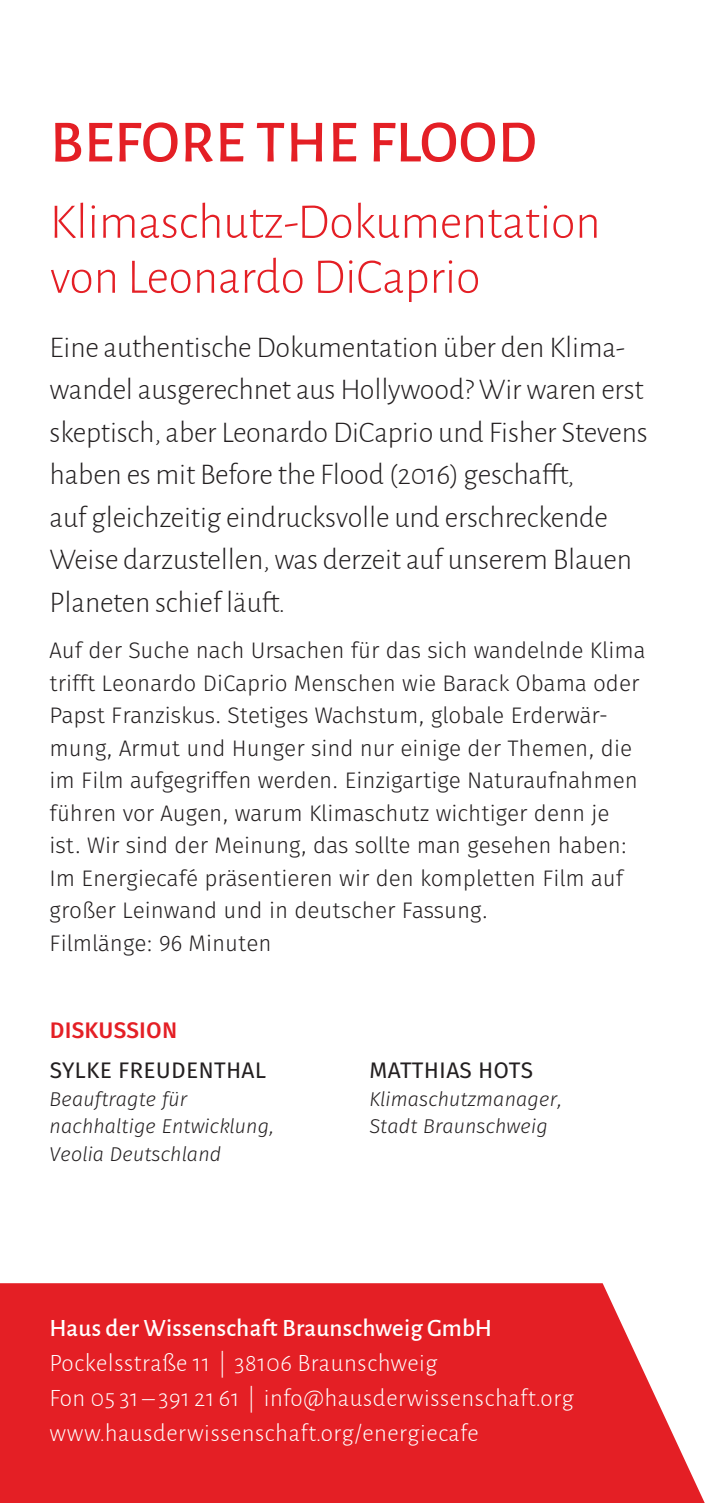
<style>
.page{position:relative;width:709px;height:1503px;background:#fff}
.page>*{position:absolute;margin:0;border:0;box-sizing:border-box;transform-origin:0 0}
.t1{font:500 60px "Alegreya Sans";letter-spacing:.01em;color:#e41f25}
.t2{font:300 50px/55px "Alegreya Sans";letter-spacing:-.005em;color:#e41f25}
.t3{font:300 30px/42.5px "Alegreya Sans";letter-spacing:-.005em;color:#231f20}
.t4{font:300 25px/35px "Alegreya Sans";letter-spacing:.025em;color:#fff}
.t5{font:500 25px "Alegreya Sans";letter-spacing:.01em;color:#fff}
.t6{font:22.5px/32.5px "Fira Sans OT Light";color:#231f20}
.t7{font:22.5px "Fira Sans OT";letter-spacing:.01em;color:#231f20}
.t8{font:22.5px "Fira Sans OT Medium";letter-spacing:.01em;color:#e41f25}
.t9{font:italic 20px/27.5px "Fira Sans OT Light";color:#231f20}
</style>
<div class="page">
<svg style="left:0;top:1283px;width:704px;height:219px;background:#e52e34"></svg>
<h1 class="t1" style="left:50px;top:100px;width:488px">BEFORE THE FLOOD</h1>
<h2 class="t2" style="left:50px;top:193px;width:552px">Klimaschutz-Dokumentation von Leonardo DiCaprio</h2>
<p class="t3" style="left:50px;top:325px;width:599px">Eine authentische Dokumentation über den Klima&shy;wandel ausgerechnet aus Hollywood? Wir waren erst skeptisch, aber Leonardo DiCaprio und Fisher Stevens haben es mit Before the Flood (2016) geschafft,<br>auf gleichzeitig eindrucksvolle und erschreckende Weise darzustellen, was derzeit auf unserem Blauen Planeten schief läuft.</p>
<p class="t6" style="left:50px;top:636px;width:597px">Auf der Suche nach Ursachen für das sich wandelnde Klima trifft Leonardo DiCaprio Menschen wie Barack Obama oder Papst Franziskus. Stetiges Wachstum, globale Erderwär&shy;mung, Armut und Hunger sind nur einige der Themen, die im Film aufgegriffen werden. Einzigartige Naturaufnahmen führen vor Augen, warum Klimaschutz wichtiger denn je ist. Wir sind der Meinung, das sollte man gesehen haben:<br>Im Energiecafé präsentieren wir den kompletten Film auf großer Leinwand und in deutscher Fassung.<br>Filmlänge: 96 Minuten</p>
<p class="t8" style="left:50px;top:1014px;width:129px">DISKUSSION</p>
<p class="t7" style="left:50px;top:1054px;width:218px">SYLKE FREUDENTHAL</p>
<p class="t9" style="left:50px;top:1086px;width:227px">Beauftragte für nachhaltige Entwicklung,<br>Veolia Deutschland</p>
<p class="t7" style="left:369px;top:1054px;width:165px">MATTHIAS HOTS</p>
<p class="t9" style="left:369px;top:1086px;width:195px">Klimaschutzmanager,<br>Stadt Braunschweig</p>
<p class="t5" style="left:50px;top:1310px;width:444px">Haus der Wissenschaft Braunschweig GmbH</p>
<p class="t4" style="left:50px;top:1344px;width:525px">Pockelsstraße 11 | 38106 Braunschweig<br>Fon 05 31 – 391 21 61 | info@hausderwissenschaft.org www.hausderwissenschaft.org/energiecafe</p>
</div>
